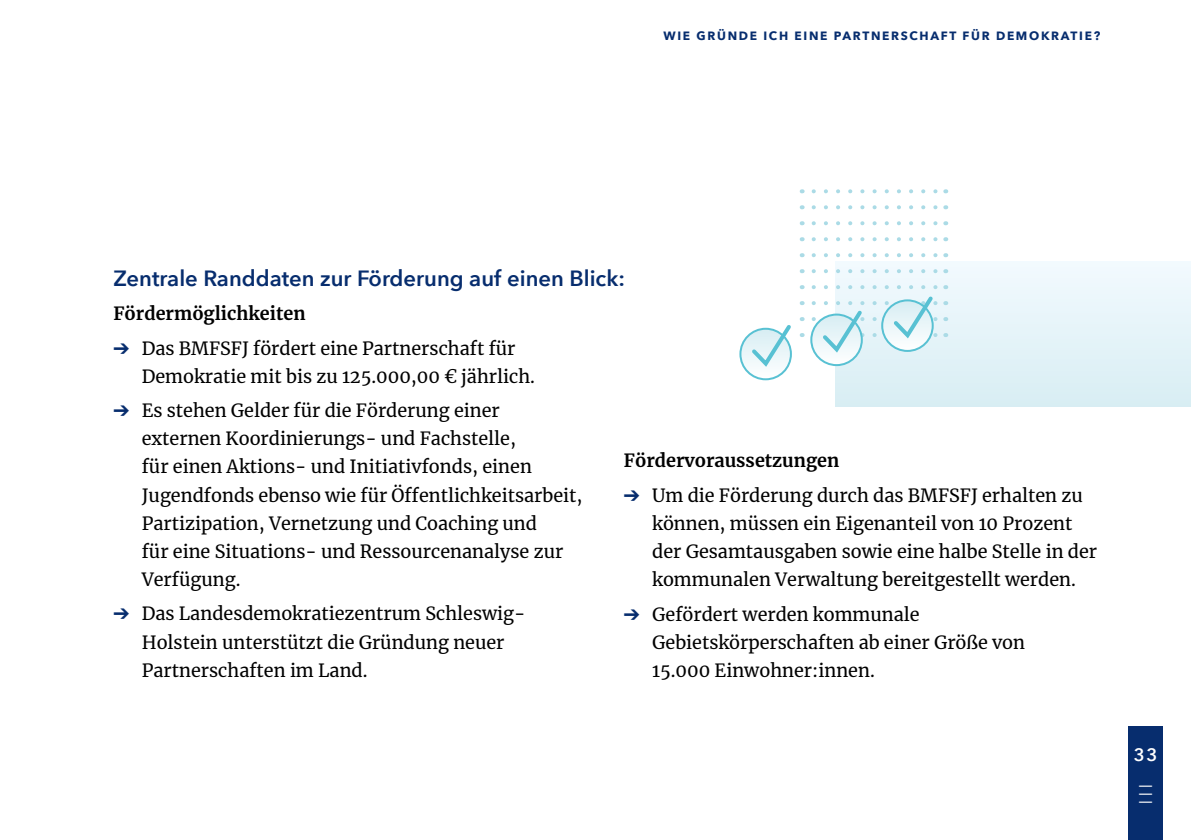
<style>
.page{position:relative;width:1191px;height:840px;background:#fff}
.page>*{position:absolute;margin:0;border:0;box-sizing:border-box;transform-origin:0 0}
.t1{font:24px "Avenir Next";color:#fff}
.t2{font:600 22px "Avenir Next";color:#072d6e}
.t3{font:18px/28px "Merriweather";color:#000}
.t4{font:700 18px "Merriweather";color:#000}
.t5{font:600 18px "Avenir Next";color:#fff}
.t6{font:700 12px "Avenir Next";color:#072d6e}
.s1{color:#072d6e}
</style>
<div class="page">
<div style="left:1128px;top:726px;width:34px;height:113px;background:#072d6e"></div>
<div style="left:835px;top:261px;width:356px;height:145px;background:linear-gradient(to right,#e2f2f7,#e6f4f9)"></div>
<svg style="left:813px;top:189px;width:125px;height:4px"></svg>
<svg style="left:813px;top:205px;width:125px;height:4px"></svg>
<svg style="left:813px;top:221px;width:125px;height:4px"></svg>
<svg style="left:813px;top:237px;width:125px;height:4px"></svg>
<svg style="left:813px;top:253px;width:125px;height:4px"></svg>
<svg style="left:813px;top:269px;width:126px;height:4px"></svg>
<svg style="left:740px;top:328px;width:51px;height:51px"></svg>
<div style="left:739px;top:327px;width:53px;height:53px;border:2px solid #58c1d3;border-radius:50%"></div>
<svg style="left:748px;top:325px;width:44px;height:45px"></svg>
<svg style="left:811px;top:314px;width:51px;height:51px"></svg>
<div style="left:810px;top:313px;width:53px;height:53px;border:2px solid #58c1d3;border-radius:50%"></div>
<svg style="left:813px;top:285px;width:126px;height:70px"></svg>
<p class="t6" style="left:663px;top:26px;width:45px">WIE GRÜNDE</p>
<p class="t6" style="left:763px;top:26px;width:9px">ICH</p>
<p class="t6" style="left:794px;top:26px;width:9px">EINE</p>
<p class="t6" style="left:834px;top:26px;width:20px">PARTNERSCHAFT</p>
<p class="t6" style="left:962px;top:26px;width:10px">FÜR</p>
<p class="t6" style="left:996px;top:26px;width:22px">DEMOKRATIE</p>
<p class="t6" style="left:1093px;top:26px;width:8px">?</p>
<p class="t2" style="left:113px;top:259px;width:513px">Zentrale Randdaten zur Förderung auf einen Blick:</p>
<p class="t4" style="left:113px;top:300px;width:194px">Fördermöglichkeiten</p>
<p class="t3" style="left:142px;top:333px;width:395px;text-indent:-28px"><span class="s1">➔</span> Das BMFSFJ fördert eine Partnerschaft für<br>Demokratie mit bis zu 125.000,00 € jährlich.</p>
<p class="t3" style="left:142px;top:396px;width:442px;text-indent:-28px"><span class="s1">➔</span> Es stehen Gelder für die Förderung einer externen Koordinierungs- und Fachstelle,<br>für einen Aktions- und Initiativfonds, einen Jugendfonds ebenso wie für Öffentlichkeitsarbeit, Partizipation, Vernetzung und Coaching und<br>für eine Situations- und Ressourcenanalyse zur Verfügung.</p>
<p class="t3" style="left:142px;top:599px;width:385px;text-indent:-28px"><span class="s1">➔</span> Das Landesdemokratiezentrum Schleswig-<br>Holstein unterstützt die Gründung neuer<br>Partnerschaften im Land.</p>
<p class="t4" style="left:624px;top:448px;width:217px">Fördervoraussetzungen</p>
<p class="t3" style="left:652px;top:480px;width:446px;text-indent:-28px"><span class="s1">➔</span> Um die Förderung durch das BMFSFJ erhalten zu können, müssen ein Eigenanteil von 10 Prozent der Gesamtausgaben sowie eine halbe Stelle in der kommunalen Verwaltung bereitgestellt werden.</p>
<p class="t3" style="left:652px;top:599px;width:374px;text-indent:-28px"><span class="s1">➔</span> Gefördert werden kommunale<br>Gebietskörperschaften ab einer Größe von<br>15.000 Einwohner:innen.</p>
<p class="t5" style="left:1133px;top:738px;width:25px">33</p>
<h1 class="t1" style="left:1138px;top:770px;width:16px">———</h1>
</div>
